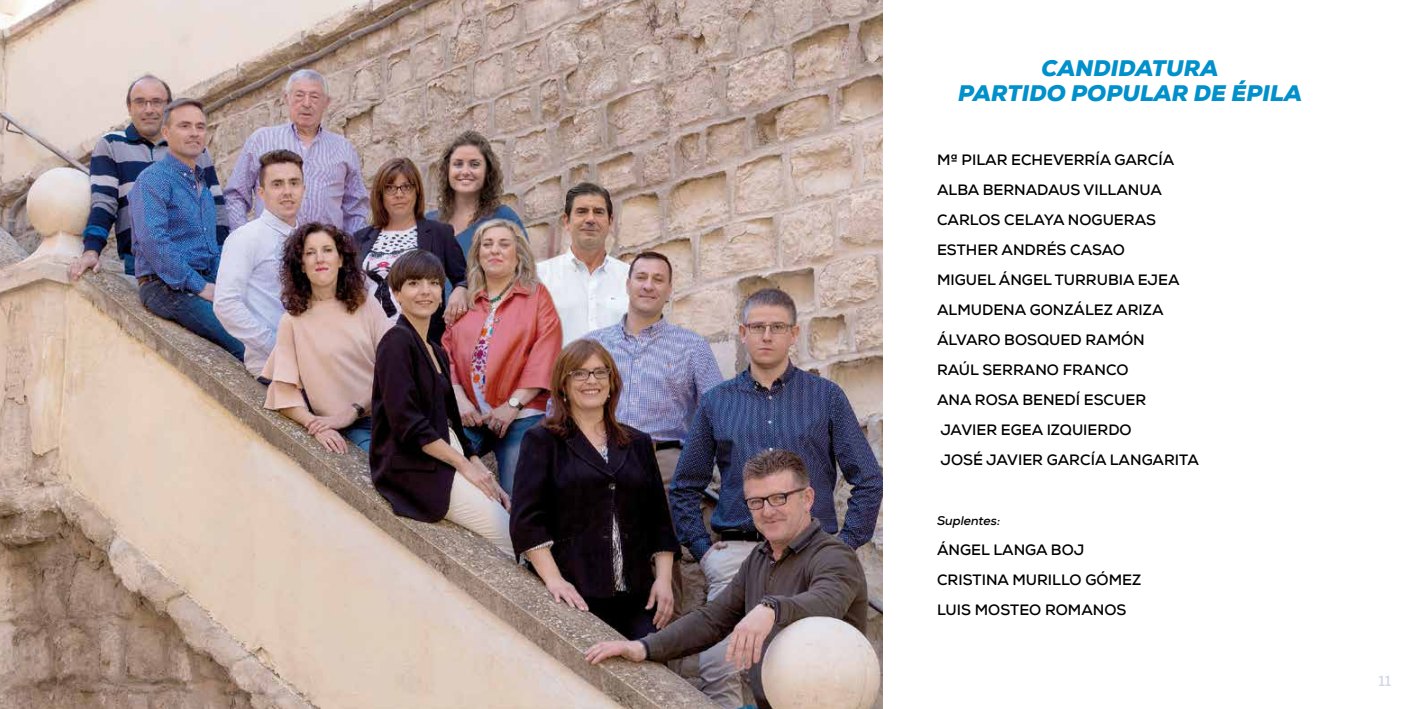
<style>
.page{position:relative;width:1418px;height:709px;background:#fff}
.page>*{position:absolute;margin:0;border:0;box-sizing:border-box;transform-origin:0 0}
.t1{font:italic 900 22.5px/25px "Nexa";color:#0090cb;text-align:center}
.t2{font:700 15px/30px "Nexa";color:#000}
.t3{font:700 15px "Nexa";color:#d3d7e8}
.t4{font:italic 700 12.5px "Nexa";color:#000}
</style>
<div class="page">
<img style="left:0;top:0;width:882px;height:709px">
<h1 class="t1" style="left:958px;top:56px;width:345px">CANDIDATURA<br>PARTIDO POPULAR DE ÉPILA</h1>
<p class="t2" style="left:937px;top:145px;width:263px">Mª PILAR ECHEVERRÍA GARCÍA<br>ALBA BERNADAUS VILLANUA<br>CARLOS CELAYA NOGUERAS<br>ESTHER ANDRÉS CASAO<br>MIGUEL ÁNGEL TURRUBIA EJEA<br>ALMUDENA GONZÁLEZ ARIZA<br>ÁLVARO BOSQUED RAMÓN<br>RAÚL SERRANO FRANCO<br>ANA ROSA BENEDÍ ESCUER<br>JAVIER EGEA IZQUIERDO<br>JOSÉ JAVIER GARCÍA LANGARITA</p>
<p class="t4" style="left:937px;top:513px;width:65px">Suplentes:</p>
<p class="t2" style="left:937px;top:535px;width:206px">ÁNGEL LANGA BOJ<br>CRISTINA MURILLO GÓMEZ<br>LUIS MOSTEO ROMANOS</p>
<p class="t3" style="left:1378px;top:671px;width:15px">11</p>
</div>
